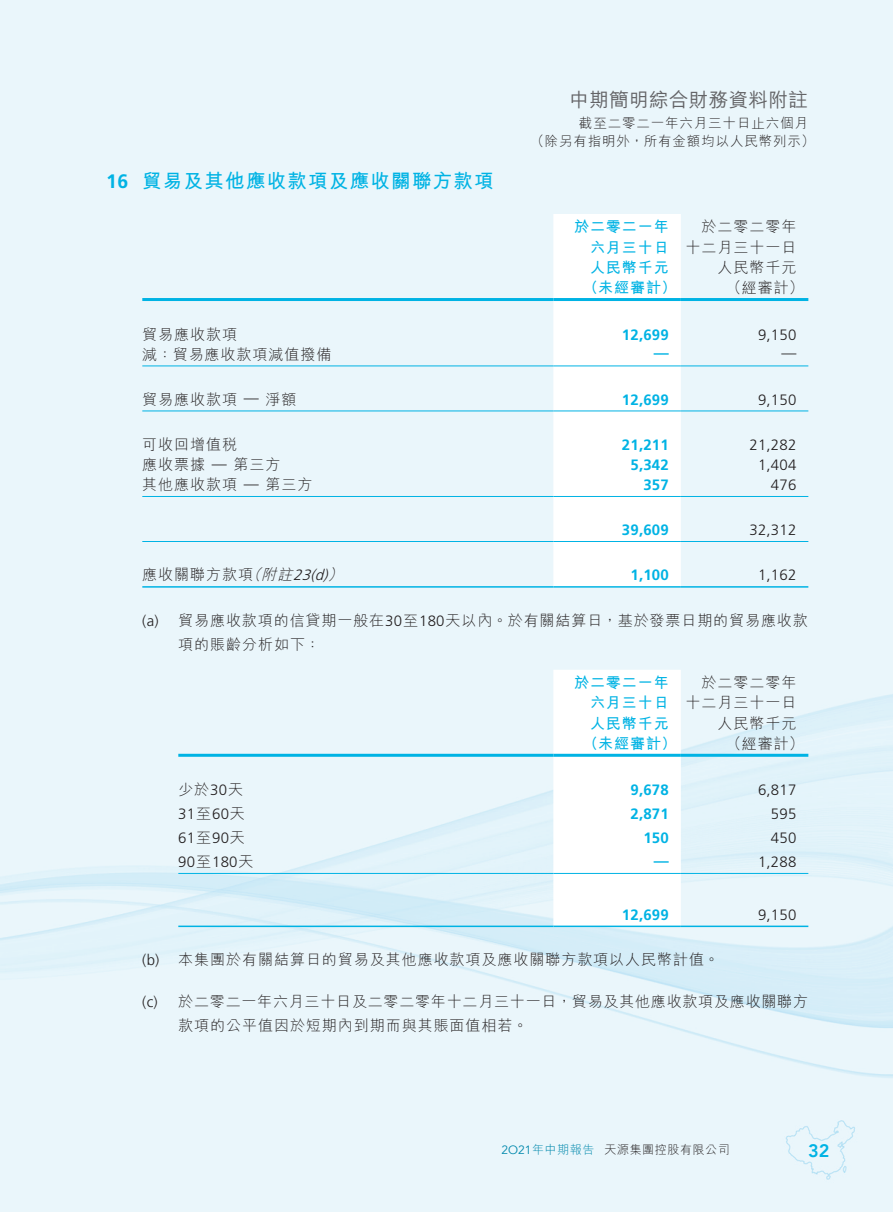
<style>
.page{position:relative;width:893px;height:1212px;background:#fff}
.page>*{position:absolute;margin:0;border:0;box-sizing:border-box;transform-origin:0 0}
._03_H1{font:700 19.5px "M Hei HK";letter-spacing:.065em;color:#00b3e4}
.t1{font:500 19.5px "M Hei HK";letter-spacing:.02em;color:#636366}
._03_H1-2{font:700 19.5px "Frutiger LT Std";color:#00b3e4}
.t2{font:800 18px "Avenir";color:#00b3e4}
._08____IN2{font:300 15px "M Hei HK";letter-spacing:.06em;color:#231f20}
._15_Table_Stub{font:300 15px "M Hei HK";letter-spacing:.065em;color:#231f20}
._01_Body_Text{font:700 15px "Frutiger LT Std";letter-spacing:.015em;color:#00b3e4}
._01_Body_Text-2{font:300 15px "Frutiger LT Std";letter-spacing:.015em;color:#231f20}
._01_Body_Text-3{font:300 15px/20.2px "M Hei HK";letter-spacing:.065em;color:#231f20;text-align:right}
._01_Body_Text-4{font:700 15px/20.2px "M Hei HK";letter-spacing:.065em;color:#00b3e4;text-align:right}
._15_Table_Stub-2{font:300 15px "Frutiger LT Std";letter-spacing:.015em;color:#231f20}
._08____IN2-2{font:300 15px "Frutiger LT Std";color:#231f20}
._15_Table_Stub-3{font:italic 300 15px "Frutiger LT Std";color:#231f20}
._15_Table_Stub-4{font:italic 300 15px "M Hei HK";color:#231f20}
.t3{font:300 13.5px/18px "M Hei HK";letter-spacing:.065em;color:#231f20}
.t4{font:300 12px "M Hei HK";letter-spacing:.05em;color:#231f20}
.t5{font:300 12px "M Hei HK";letter-spacing:.05em;color:#0088ac}
.s1{font-family:"M Hei HK"}
.s2{font-family:"Frutiger LT Std"}
.s3{font-family:"Avenir";font-weight:400}
</style>
<div class="page">
<img style="left:0;top:0;width:893px;height:1212px">
<svg style="left:553px;top:214px;width:128px;height:372px"></svg>
<hr style="left:142px;top:298px;width:411px;height:3px;background:#00b3e4">
<hr style="left:553px;top:298px;width:128px;height:3px;background:#00b3e4">
<hr style="left:681px;top:298px;width:127px;height:3px;background:#00b3e4">
<hr style="left:142px;top:365px;width:411px;height:1px;background:#00b3e4">
<hr style="left:553px;top:365px;width:128px;height:1px;background:#00b3e4">
<hr style="left:681px;top:365px;width:127px;height:1px;background:#00b3e4">
<hr style="left:142px;top:411px;width:411px;height:1px;background:#00b3e4">
<hr style="left:553px;top:411px;width:128px;height:1px;background:#00b3e4">
<hr style="left:681px;top:411px;width:127px;height:1px;background:#00b3e4">
<hr style="left:142px;top:496px;width:411px;height:1px;background:#00b3e4">
<hr style="left:553px;top:496px;width:128px;height:1px;background:#00b3e4">
<hr style="left:681px;top:496px;width:127px;height:1px;background:#00b3e4">
<hr style="left:142px;top:541px;width:411px;height:1px;background:#00b3e4">
<hr style="left:553px;top:541px;width:128px;height:1px;background:#00b3e4">
<hr style="left:681px;top:541px;width:127px;height:1px;background:#00b3e4">
<hr style="left:142px;top:586px;width:411px;height:2px;background:#00b3e4">
<hr style="left:553px;top:586px;width:128px;height:2px;background:#00b3e4">
<hr style="left:681px;top:586px;width:127px;height:2px;background:#00b3e4">
<svg style="left:553px;top:670px;width:128px;height:255px"></svg>
<hr style="left:178px;top:754px;width:375px;height:3px;background:#00b3e4">
<hr style="left:553px;top:754px;width:128px;height:3px;background:#00b3e4">
<hr style="left:681px;top:754px;width:127px;height:3px;background:#00b3e4">
<hr style="left:178px;top:873px;width:375px;height:1px;background:#00b3e4">
<hr style="left:553px;top:873px;width:128px;height:1px;background:#00b3e4">
<hr style="left:681px;top:873px;width:127px;height:1px;background:#00b3e4">
<hr style="left:178px;top:925px;width:375px;height:2px;background:#00b3e4">
<hr style="left:553px;top:925px;width:128px;height:2px;background:#00b3e4">
<hr style="left:681px;top:925px;width:127px;height:2px;background:#00b3e4">
<p class="_03_H1-2" style="left:106px;top:169px;width:23px">16</p>
<h1 class="t1" style="left:570px;top:86px;width:240px">中期簡明綜合財務資料附註</h1>
<p class="t3" style="left:531px;top:113px;width:285px;text-indent:48px">截至二零二一年六月三十日止六個月（除另有指明外，所有金額均以人民幣列示(</p>
<p class="_03_H1" style="left:142px;top:166px;width:353px">貿易及其他應收款項及應收關聯方款項</p>
<p class="_01_Body_Text-4" style="left:574px;top:216px;width:96px">於二零二一年六月三十日</p>
<p class="_01_Body_Text-3" style="left:686px;top:216px;width:112px">於二零二零年十二月三十一日</p>
<p class="_01_Body_Text-3" style="left:717px;top:257px;width:80px">人民幣千元</p>
<p class="_01_Body_Text-4" style="left:590px;top:256px;width:80px">人民幣千元</p>
<p class="_01_Body_Text-4" style="left:583px;top:276px;width:95px">（未經審計）</p>
<p class="_01_Body_Text-3" style="left:726px;top:277px;width:79px">（經審計(</p>
<p class="_15_Table_Stub" style="left:142px;top:324px;width:96px">貿易應收款項</p>
<p class="_01_Body_Text" style="left:622px;top:326px;width:48px">12,699</p>
<p class="_01_Body_Text-2" style="left:758px;top:326px;width:40px">9,150</p>
<p class="_15_Table_Stub" style="left:142px;top:344px;width:191px">減：貿易應收款項減值撥備</p>
<p class="_01_Body_Text" style="left:654px;top:344px;width:16px">—</p>
<p class="_01_Body_Text-2" style="left:781px;top:345px;width:16px">—</p>
<p class="_15_Table_Stub" style="left:142px;top:389px;width:96px">貿易應收款項</p>
<p class="_15_Table_Stub" style="left:265px;top:389px;width:32px">淨額</p>
<p class="_15_Table_Stub-2" style="left:244px;top:390px;width:16px">—</p>
<p class="_01_Body_Text" style="left:622px;top:391px;width:48px">12,699</p>
<p class="_01_Body_Text-2" style="left:758px;top:391px;width:40px">9,150</p>
<p class="_15_Table_Stub" style="left:142px;top:434px;width:96px">可收回增值稅</p>
<p class="_01_Body_Text" style="left:622px;top:436px;width:48px">21,211</p>
<p class="_01_Body_Text-2" style="left:749px;top:436px;width:48px">21,282</p>
<p class="_15_Table_Stub" style="left:234px;top:454px;width:48px">第三方</p>
<p class="_15_Table_Stub" style="left:142px;top:454px;width:64px">應收票據</p>
<p class="_15_Table_Stub-2" style="left:212px;top:455px;width:16px">—</p>
<p class="_01_Body_Text" style="left:630px;top:456px;width:40px">5,342</p>
<p class="_01_Body_Text-2" style="left:758px;top:456px;width:40px">1,404</p>
<p class="_15_Table_Stub" style="left:265px;top:474px;width:48px">第三方</p>
<p class="_15_Table_Stub" style="left:142px;top:474px;width:96px">其他應收款項</p>
<p class="_15_Table_Stub-2" style="left:244px;top:475px;width:16px">—</p>
<p class="_01_Body_Text" style="left:643px;top:476px;width:27px">357</p>
<p class="_01_Body_Text-2" style="left:771px;top:477px;width:27px">476</p>
<p class="_01_Body_Text" style="left:622px;top:521px;width:48px">39,609</p>
<p class="_01_Body_Text-2" style="left:749px;top:522px;width:48px">32,312</p>
<p class="_15_Table_Stub-4" style="left:246px;top:564px;width:22px">（</p>
<p class="_15_Table_Stub-3" style="left:310px;top:567px;width:39px"><span class="s1">(</span>(d(</p>
<p class="_15_Table_Stub-4" style="left:261px;top:564px;width:38px">附註</p>
<p class="_15_Table_Stub" style="left:142px;top:564px;width:112px">應收關聯方款項</p>
<p class="_08____IN2" style="left:178px;top:610px;width:631px">貿易應收款項的信貸期一般在<span class="s2">30</span>至<span class="s2">180</span>天以內。於有關結算日，基於發票日期的貿易應收款</p>
<p class="_01_Body_Text" style="left:630px;top:566px;width:40px">1,100</p>
<p class="_15_Table_Stub-3" style="left:293px;top:567px;width:23px">23</p>
<p class="_01_Body_Text-2" style="left:758px;top:567px;width:40px">1,162</p>
<p class="_08____IN2-2" style="left:142px;top:612px;width:18px">a( )</p>
<p class="_08____IN2" style="left:178px;top:634px;width:143px">項的賬齡分析如下：</p>
<p class="_01_Body_Text-4" style="left:574px;top:671px;width:96px">於二零二一年六月三十日</p>
<p class="_01_Body_Text-3" style="left:686px;top:672px;width:112px">於二零二零年十二月三十一日</p>
<p class="_01_Body_Text-3" style="left:717px;top:712px;width:80px">人民幣千元</p>
<p class="_01_Body_Text-4" style="left:590px;top:712px;width:80px">人民幣千元</p>
<p class="_01_Body_Text-4" style="left:583px;top:732px;width:95px">（未經審計）</p>
<p class="_01_Body_Text-3" style="left:726px;top:733px;width:79px">（經審計(</p>
<p class="_15_Table_Stub" style="left:178px;top:779px;width:66px">少於<span class="s2">30</span>天</p>
<p class="_01_Body_Text" style="left:630px;top:781px;width:40px">9,678</p>
<p class="_01_Body_Text-2" style="left:758px;top:782px;width:40px">6,817</p>
<p class="_15_Table_Stub-2" style="left:178px;top:806px;width:68px">31<span class="s1">至</span>60<span class="s1">天</span></p>
<p class="_01_Body_Text" style="left:630px;top:805px;width:40px">2,871</p>
<p class="_01_Body_Text-2" style="left:771px;top:806px;width:27px">595</p>
<p class="_15_Table_Stub-2" style="left:178px;top:830px;width:68px">61<span class="s1">至</span>90<span class="s1">天</span></p>
<p class="_01_Body_Text" style="left:643px;top:829px;width:27px">150</p>
<p class="_01_Body_Text-2" style="left:771px;top:830px;width:27px">450</p>
<p class="_15_Table_Stub-2" style="left:178px;top:854px;width:77px">90<span class="s1">至</span>180<span class="s1">天</span></p>
<p class="_01_Body_Text" style="left:654px;top:852px;width:16px">—</p>
<p class="_01_Body_Text-2" style="left:758px;top:854px;width:40px">1,288</p>
<p class="_08____IN2-2" style="left:142px;top:951px;width:19px">b( )</p>
<p class="_08____IN2-2" style="left:142px;top:993px;width:17px">c( )</p>
<p class="_01_Body_Text" style="left:622px;top:906px;width:48px">12,699</p>
<p class="_08____IN2" style="left:178px;top:949px;width:542px">本集團於有關結算日的貿易及其他應收款項及應收關聯方款項以人民幣計值。</p>
<p class="_01_Body_Text-2" style="left:758px;top:906px;width:40px">9,150</p>
<p class="_08____IN2" style="left:178px;top:991px;width:631px">於二零二一年六月三十日及二零二零年十二月三十一日，貿易及其他應收款項及應收關聯方</p>
<p class="_08____IN2" style="left:178px;top:1015px;width:351px">款項的公平值因於短期內到期而與其賬面值相若。</p>
<p class="t5" style="left:501px;top:1141px;width:95px"><span class="s3">O2 21</span>年中期報告</p>
<p class="t4" style="left:604px;top:1141px;width:127px">天源集團控股有限公司</p>
<p class="t2" style="left:808px;top:1136px;width:23px">32</p>
</div>
